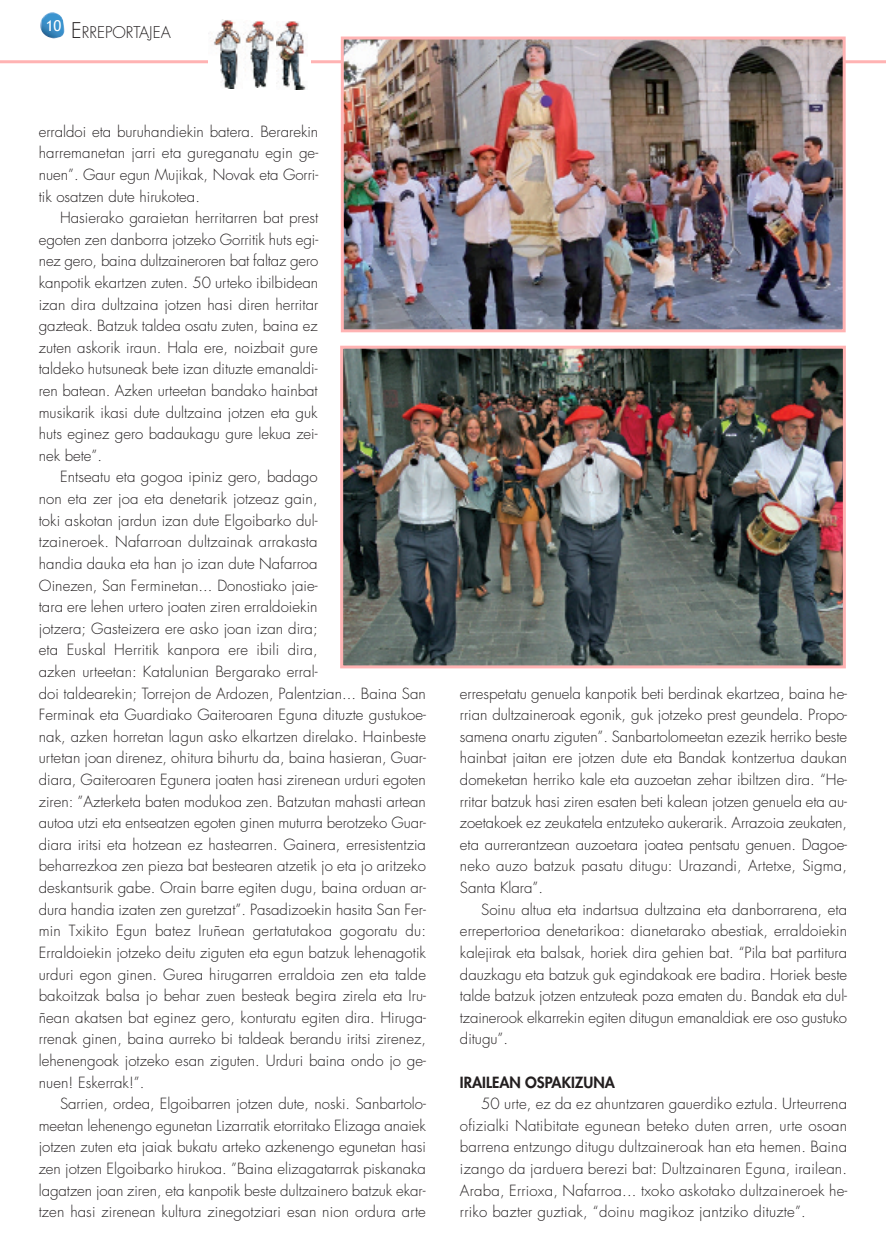
<style>
.page{position:relative;width:886px;height:1256px;background:#fff}
.page>*{position:absolute;margin:0;border:0;box-sizing:border-box;transform-origin:0 0}
.t1{font:300 15.75px "Futura";color:#231f20}
.t2{font:300 15px/21.6px "Futura";letter-spacing:.005em;color:#231f20;text-align:justify}
.t3{font:800 15px "Futura";color:#231f20}
.t4{font:15px "Trebuchet MS";color:#fff}
.s1{font-size:21px}
</style>
<div class="page">
<hr style="left:0;top:60px;width:885px;height:3px;background:#ffb3b3">
<img style="left:40px;top:12px;width:24px;height:26px">
<img style="left:344px;top:350px;width:497px;height:314px">
<div style="left:340px;top:346px;width:505px;height:322px;border:3px solid #ffb3b3"></div>
<img style="left:345px;top:41px;width:496px;height:287px">
<div style="left:341px;top:37px;width:504px;height:295px;border:3px solid #ffb3b3"></div>
<img style="left:209px;top:20px;width:34px;height:69px">
<img style="left:243px;top:21px;width:33px;height:67px">
<svg style="left:276px;top:21px;width:35px;height:69px"></svg>
<p class="t4" style="left:46px;top:17px;width:17px">10</p>
<p class="t1" style="left:71px;top:25px;width:101px"><span class="s1">E</span>RREPORTAJEA</p>
<p class="t2" style="left:39px;top:122px;width:281px">erraldoi eta buruhandiekin batera. Berarekin harremanetan jarri eta gureganatu egin ge&shy;nuen”. Gaur egun Mujikak, Novak eta Gorri&shy;tik osatzen dute hirukotea.</p>
<p class="t2" style="left:39px;top:208px;width:281px;text-indent:21px">Hasierako garaietan herritarren bat prest egoten zen danborra jotzeko Gorritik huts egi&shy;nez gero, baina dultzaineroren bat faltaz gero kanpotik ekartzen zuten. 50 urteko ibilbidean izan dira dultzaina jotzen hasi diren herritar gazteak. Batzuk taldea osatu zuten, baina ez zuten askorik iraun. Hala ere, noizbait gure taldeko hutsuneak bete izan dituzte emanaldi&shy;ren batean. Azken urteetan bandako hainbat musikarik ikasi dute dultzaina jotzen eta guk huts eginez gero badaukagu gure lekua zei&shy;nek bete”.</p>
<p class="t2" style="left:39px;top:467px;width:389px;text-align:left;text-indent:21px">Entseatu eta gogoa ipiniz gero, badago<br>non eta zer joa eta denetarik jotzeaz gain,<br>toki askotan jardun izan dute Elgoibarko dul-<br>tzaineroek. Nafarroan dultzainak arrakasta<br>handia dauka eta han jo izan dute Nafarroa<br>Oinezen, San Ferminetan... Donostiako jaie-<br>tara ere lehen urtero joaten ziren erraldoiekin<br>jotzera; Gasteizera ere asko joan izan dira;<br>eta Euskal Herritik kanpora ere ibili dira,<br>azken urteetan: Katalunian Bergarako erral-<br>doi taldearekin; Torrejon de Ardozen, Palentzian... Baina San Ferminak eta Guardiako Gaiteroaren Eguna dituzte gustukoe&shy;nak, azken horretan lagun asko elkartzen direlako. Hainbeste urtetan joan direnez, ohitura bihurtu da, baina hasieran, Guar&shy;diara, Gaiteroaren Egunera joaten hasi zirenean urduri egoten ziren: ”Azterketa baten modukoa zen. Batzutan mahasti artean autoa utzi eta entseatzen egoten ginen muturra berotzeko Guar&shy;diara iritsi eta hotzean ez hastearren. Gainera, erresistentzia beharrezkoa zen pieza bat bestearen atzetik jo eta jo aritzeko deskantsurik gabe. Orain barre egiten dugu, baina orduan ar&shy;dura handia izaten zen guretzat”. Pasadizoekin hasita San Fer&shy;min Txikito Egun batez Iruñean gertatutakoa gogoratu du:<br>Erraldoiekin jotzeko deitu ziguten eta egun batzuk lehenagotik urduri egon ginen. Gurea hirugarren erraldoia zen eta talde bakoitzak balsa jo behar zuen besteak begira zirela eta Iru&shy;ñean akatsen bat eginez gero, konturatu egiten dira. Hiruga&shy;rrenak ginen, baina aurreko bi taldeak berandu iritsi zirenez, lehenengoak jotzeko esan ziguten. Urduri baina ondo jo ge&shy;nuen! Eskerrak!”.</p>
<p class="t2" style="left:39px;top:1094px;width:388px;text-indent:21px">Sarrien, ordea, Elgoibarren jotzen dute, noski. Sanbartolo&shy;meetan lehenengo egunetan Lizarratik etorritako Elizaga anaiek jotzen zuten eta jaiak bukatu arteko azkenengo egunetan hasi zen jotzen Elgoibarko hirukoa. ”Baina elizagatarrak piskanaka lagatzen joan ziren, eta kanpotik beste dultzainero batzuk ekar&shy;tzen hasi zirenean kultura zinegotziari esan nion ordura arte</p>
<p class="t2" style="left:460px;top:683px;width:388px">errespetatu genuela kanpotik beti berdinak ekartzea, baina he&shy;rrian dultzaineroak egonik, guk jotzeko prest geundela. Propo&shy;samena onartu ziguten”. Sanbartolomeetan ezezik herriko beste hainbat jaitan ere jotzen dute eta Bandak kontzertua daukan domeketan herriko kale eta auzoetan zehar ibiltzen dira. “He&shy;rritar batzuk hasi ziren esaten beti kalean jotzen genuela eta au&shy;zoetakoek ez zeukatela entzuteko aukerarik. Arrazoia zeukaten, eta aurrerantzean auzoetara joatea pentsatu genuen. Dagoe&shy;neko auzo batzuk pasatu ditugu: Urazandi, Artetxe, Sigma, Santa Klara”.</p>
<p class="t2" style="left:460px;top:899px;width:388px;text-indent:21px">Soinu altua eta indartsua dultzaina eta danborrarena, eta errepertorioa denetarikoa: dianetarako abestiak, erraldoiekin kalejirak eta balsak, horiek dira gehien bat. “Pila bat partitura dauzkagu eta batzuk guk egindakoak ere badira. Horiek beste talde batzuk jotzen entzuteak poza ematen du. Bandak eta dul&shy;tzainerook elkarrekin egiten ditugun emanaldiak ere oso gustuko ditugu”.</p>
<p class="t3" style="left:460px;top:1074px;width:156px">IRAILEAN OSPAKIZUNA</p>
<p class="t2" style="left:460px;top:1094px;width:389px;text-indent:21px">50 urte, ez da ez ahuntzaren gauerdiko eztula. Urteurrena ofizialki Natibitate egunean beteko duten arren, urte osoan barrena entzungo ditugu dultzaineroak han eta hemen. Baina izango da jarduera berezi bat: Dultzainaren Eguna, irailean.<br>Araba, Errioxa, Nafarroa... txoko askotako dultzaineroek he&shy;rriko bazter guztiak, “doinu magikoz jantziko dituzte”.</p>
</div>
